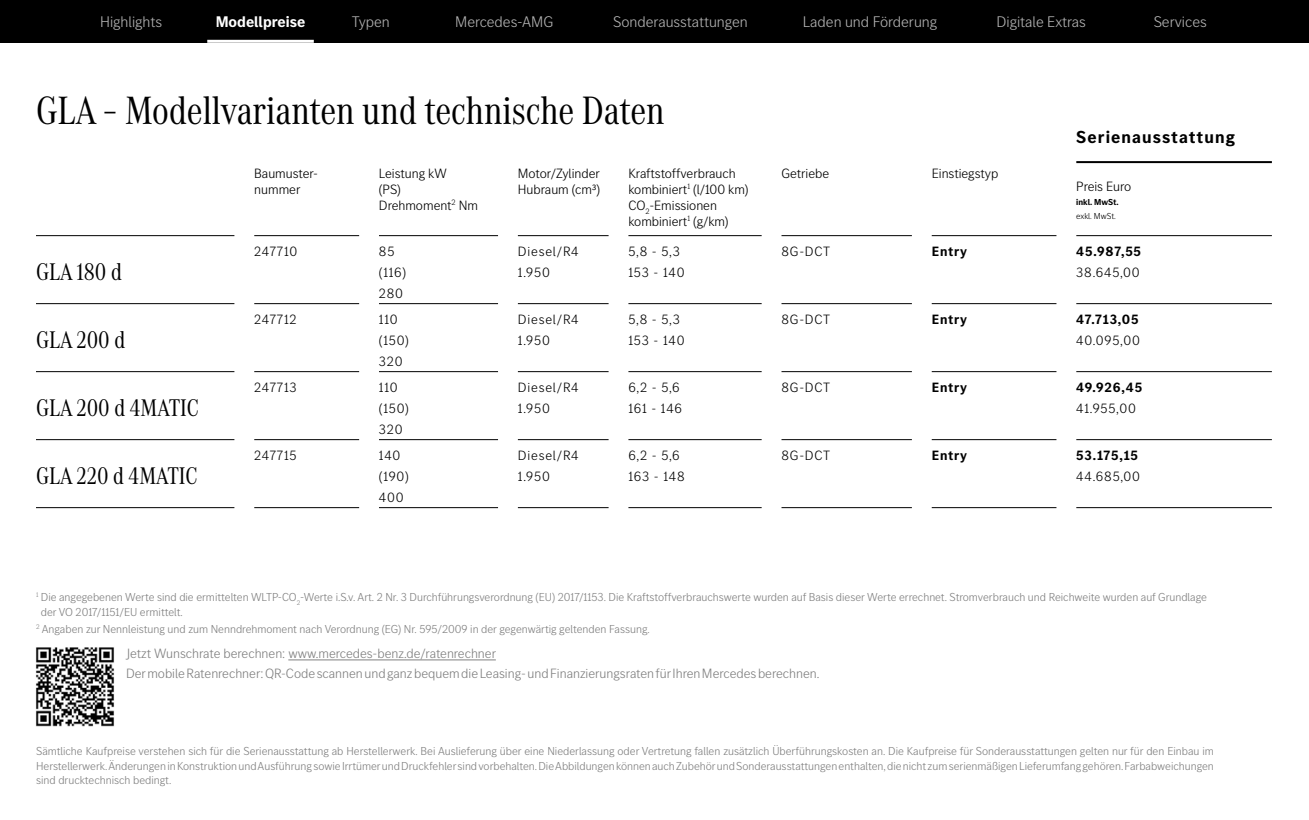
<style>
.page{position:relative;width:1309px;height:820px;background:#fff}
.page>*{position:absolute;margin:0;border:0;box-sizing:border-box;transform-origin:0 0}
.t1{font:41px "MB Corpo A Title Cond";color:#000}
.t2{font:25px "MB Corpo A Title Cond";color:#000}
.t3{font:700 18px "MB Corpo S Title";letter-spacing:.06em;color:#000}
.t4{font:300 16px "MB Corpo S Title";color:#b2b2b2}
.t5{font:700 16px "MB Corpo S Title";color:#fff}
.t6{font:300 14px/16px "MB Corpo S Title";color:#000}
.t7{font:300 14px/19.6px "MB Corpo S Title";color:#808080}
.t8{font:300 14px/21px "MB Corpo S Title";letter-spacing:.06em;color:#000}
.t9{font:700 14px "MB Corpo S Title";letter-spacing:.06em;color:#000}
.t10{font:300 12px/14.4px "MB Corpo S Title";color:#808080}
.t11{font:700 9px "MB Corpo S Title";color:#000}
.t12{font:300 9px "MB Corpo S Title";color:#000}
</style>
<div class="page">
<div style="left:0;top:0;width:1309px;height:43px;background:#000"></div>
<hr style="left:207px;top:40px;width:107px;height:3px;background:#fff">
<hr style="left:288px;top:660px;width:208px;height:1px;background:#808080">
<img style="left:36px;top:647px;width:78px;height:80px">
<hr style="left:1076px;top:235px;width:196px;height:1px;background:#000">
<hr style="left:1076px;top:303px;width:196px;height:1px;background:#000">
<hr style="left:1076px;top:371px;width:196px;height:1px;background:#000">
<hr style="left:1076px;top:439px;width:196px;height:1px;background:#000">
<hr style="left:1076px;top:507px;width:196px;height:1px;background:#000">
<hr style="left:379px;top:235px;width:119px;height:1px;background:#000">
<hr style="left:518px;top:235px;width:91px;height:1px;background:#000">
<hr style="left:628px;top:235px;width:134px;height:1px;background:#000">
<hr style="left:782px;top:235px;width:130px;height:1px;background:#000">
<hr style="left:932px;top:235px;width:124px;height:1px;background:#000">
<hr style="left:36px;top:235px;width:198px;height:1px;background:#000">
<hr style="left:36px;top:303px;width:198px;height:1px;background:#000">
<hr style="left:36px;top:371px;width:198px;height:1px;background:#000">
<hr style="left:36px;top:439px;width:198px;height:1px;background:#000">
<hr style="left:36px;top:507px;width:198px;height:1px;background:#000">
<hr style="left:254px;top:235px;width:105px;height:1px;background:#000">
<hr style="left:254px;top:303px;width:105px;height:1px;background:#000">
<hr style="left:254px;top:371px;width:105px;height:1px;background:#000">
<hr style="left:254px;top:439px;width:105px;height:1px;background:#000">
<hr style="left:254px;top:507px;width:105px;height:1px;background:#000">
<hr style="left:379px;top:303px;width:119px;height:1px;background:#000">
<hr style="left:379px;top:371px;width:119px;height:1px;background:#000">
<hr style="left:379px;top:439px;width:119px;height:1px;background:#000">
<hr style="left:379px;top:507px;width:119px;height:1px;background:#000">
<hr style="left:518px;top:303px;width:91px;height:1px;background:#000">
<hr style="left:518px;top:371px;width:91px;height:1px;background:#000">
<hr style="left:518px;top:439px;width:91px;height:1px;background:#000">
<hr style="left:518px;top:507px;width:91px;height:1px;background:#000">
<hr style="left:628px;top:303px;width:134px;height:1px;background:#000">
<hr style="left:628px;top:371px;width:134px;height:1px;background:#000">
<hr style="left:628px;top:439px;width:134px;height:1px;background:#000">
<hr style="left:628px;top:507px;width:134px;height:1px;background:#000">
<hr style="left:782px;top:303px;width:130px;height:1px;background:#000">
<hr style="left:932px;top:303px;width:124px;height:1px;background:#000">
<hr style="left:782px;top:371px;width:130px;height:1px;background:#000">
<hr style="left:932px;top:371px;width:124px;height:1px;background:#000">
<hr style="left:782px;top:439px;width:130px;height:1px;background:#000">
<hr style="left:932px;top:439px;width:124px;height:1px;background:#000">
<hr style="left:782px;top:507px;width:130px;height:1px;background:#000">
<hr style="left:932px;top:507px;width:124px;height:1px;background:#000">
<hr style="left:1076px;top:161px;width:196px;height:2px;background:#000">
<h3 class="t4" style="left:100px;top:12px;width:64px">Highlights</h3>
<h3 class="t5" style="left:216px;top:11px;width:91px">Modellpreise</h3>
<h3 class="t4" style="left:352px;top:12px;width:39px">Typen</h3>
<h3 class="t4" style="left:455px;top:12px;width:100px">Mercedes-AMG</h3>
<h3 class="t4" style="left:613px;top:12px;width:136px">Sonderausstattungen</h3>
<h3 class="t4" style="left:803px;top:12px;width:136px">Laden und Förderung</h3>
<h3 class="t4" style="left:997px;top:12px;width:91px">Digitale Extras</h3>
<h3 class="t4" style="left:1154px;top:12px;width:55px">Services</h3>
<h1 class="t1" style="left:36px;top:84px;width:630px">GLA – Modellvarianten und technische Daten</h1>
<p class="t6" style="left:254px;top:164px;width:64px">Baumuster&shy;nummer</p>
<p class="t6" style="left:379px;top:164px;width:101px">Leistung kW<br>(PS)<br>Drehmoment<sup>2</sup> Nm</p>
<p class="t6" style="left:518px;top:164px;width:84px">Motor/Zylinder<br>Hubraum (cm³)</p>
<p class="t6" style="left:628px;top:164px;width:121px">Kraftstoffverbrauch kombiniert<sup>1</sup> (l/100 km)<br>CO<sub>2</sub>-Emissionen kombiniert<sup>1</sup> (g/km)</p>
<p class="t6" style="left:782px;top:164px;width:49px">Getriebe</p>
<p class="t6" style="left:932px;top:164px;width:68px">Einstiegstyp</p>
<h3 class="t3" style="left:1076px;top:125px;width:160px">Serienausstattung</h3>
<p class="t6" style="left:1076px;top:177px;width:57px">Preis Euro</p>
<p class="t11" style="left:1076px;top:196px;width:44px">inkl. MwSt.</p>
<p class="t12" style="left:1076px;top:210px;width:41px">exkl. MwSt.</p>
<h2 class="t2" style="left:36px;top:255px;width:88px">GLA 180 d</h2>
<p class="t6" style="left:254px;top:242px;width:45px">247710</p>
<p class="t6" style="left:379px;top:240px;width:29px;line-height:21px">85 (116)<br>280</p>
<p class="t8" style="left:518px;top:240px;width:62px">Diesel/R4<br>1.950</p>
<p class="t6" style="left:628px;top:240px;width:58px;line-height:21px">5,8 - 5,3<br>153 - 140</p>
<p class="t6" style="left:782px;top:242px;width:50px">8G-DCT</p>
<p class="t9" style="left:932px;top:242px;width:37px">Entry</p>
<p class="t9" style="left:1076px;top:242px;width:66px">45.987,55</p>
<p class="t6" style="left:1076px;top:263px;width:65px">38.645,00</p>
<h2 class="t2" style="left:36px;top:323px;width:91px">GLA 200 d</h2>
<p class="t6" style="left:254px;top:310px;width:44px">247712</p>
<p class="t8" style="left:379px;top:308px;width:31px">110 (150)<br>320</p>
<p class="t8" style="left:518px;top:308px;width:62px">Diesel/R4<br>1.950</p>
<p class="t6" style="left:628px;top:308px;width:58px;line-height:21px">5,8 - 5,3<br>153 - 140</p>
<p class="t6" style="left:782px;top:310px;width:50px">8G-DCT</p>
<p class="t9" style="left:932px;top:310px;width:37px">Entry</p>
<p class="t9" style="left:1076px;top:310px;width:64px">47.713,05</p>
<p class="t6" style="left:1076px;top:331px;width:65px">40.095,00</p>
<h2 class="t2" style="left:36px;top:391px;width:164px">GLA 200 d 4MATIC</h2>
<p class="t6" style="left:254px;top:378px;width:44px">247713</p>
<p class="t8" style="left:379px;top:376px;width:31px">110 (150)<br>320</p>
<p class="t8" style="left:518px;top:376px;width:62px">Diesel/R4<br>1.950</p>
<p class="t6" style="left:628px;top:376px;width:55px;line-height:21px">6,2 - 5,6<br>161 - 146</p>
<p class="t6" style="left:782px;top:378px;width:50px">8G-DCT</p>
<p class="t9" style="left:932px;top:378px;width:37px">Entry</p>
<p class="t9" style="left:1076px;top:378px;width:67px">49.926,45</p>
<p class="t6" style="left:1076px;top:399px;width:61px">41.955,00</p>
<h2 class="t2" style="left:36px;top:459px;width:163px">GLA 220 d 4MATIC</h2>
<p class="t6" style="left:254px;top:446px;width:44px">247715</p>
<p class="t8" style="left:379px;top:444px;width:31px">140 (190)<br>400</p>
<p class="t8" style="left:518px;top:444px;width:62px">Diesel/R4<br>1.950</p>
<p class="t6" style="left:628px;top:444px;width:58px;line-height:21px">6,2 - 5,6<br>163 - 148</p>
<p class="t6" style="left:782px;top:446px;width:50px">8G-DCT</p>
<p class="t9" style="left:932px;top:446px;width:37px">Entry</p>
<p class="t9" style="left:1076px;top:446px;width:63px">53.175,15</p>
<p class="t6" style="left:1076px;top:467px;width:65px">44.685,00</p>
<p class="t10" style="left:41px;top:589px;width:1168px;text-indent:-5px"><sup>1</sup> Die angegebenen Werte sind die ermittelten WLTP-CO<sub>2</sub>-Werte i.S.v. Art. 2 Nr. 3 Durchführungsverordnung (EU) 2017/1153. Die Kraftstoffverbrauchswerte wurden auf Basis dieser Werte errechnet. Stromverbrauch und Reichweite wurden auf Grundlage der VO 2017/1151/EU ermittelt.</p>
<p class="t10" style="left:36px;top:621px;width:615px"><sup>2</sup> Angaben zur Nennleistung und zum Nenndrehmoment nach Verordnung (EG) Nr. 595/2009 in der gegenwärtig geltenden Fassung.</p>
<p class="t7" style="left:126px;top:643px;width:695px">Jetzt Wunschrate berechnen: www.mercedes-benz.de/ratenrechner<br>Der mobile Ratenrechner: QR-Code scannen und ganz bequem die Leasing- und Finanzierungsraten für Ihren Mercedes berechnen.</p>
<p class="t10" style="left:36px;top:743px;width:1179px;text-align:justify">Sämtliche Kaufpreise verstehen sich für die Serienausstattung ab Herstellerwerk. Bei Auslieferung über eine Niederlassung oder Vertretung fallen zusätzlich Überführungskosten an. Die Kaufpreise für Sonderausstattungen gelten nur für den Einbau im Herstellerwerk. Änderungen in Konstruktion und Ausführung sowie Irrtümer und Druckfehler sind vorbehalten. Die Abbildungen können auch Zubehör und Sonderausstattungen enthalten, die nicht zum serienmäßigen Lieferumfang gehören. Farbabweichungen sind drucktechnisch bedingt.</p>
</div>
